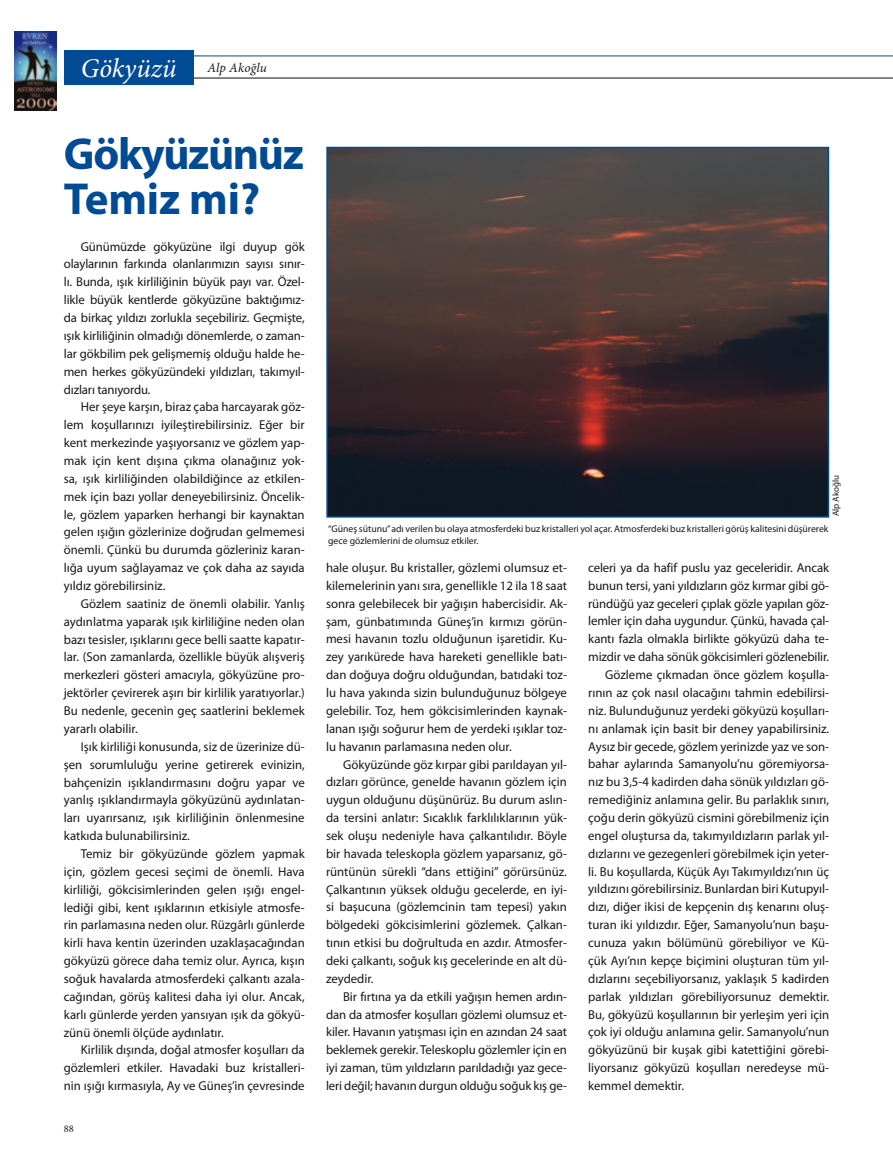
<style>
.page{position:relative;width:893px;height:1170px;background:#fff}
.page>*{position:absolute;margin:0;border:0;box-sizing:border-box;transform-origin:0 0}
.t1{font:700 45px/45px "Myriad Pro";letter-spacing:-.03em;color:#004b94}
.t2{font:italic 27px "Minion Pro";color:#fff}
.t3{font:italic 13.2px "Minion Pro";letter-spacing:.01em;color:#1a171c}
.t4{font:12.9px/17.9px "Myriad Pro";color:#1a171c;text-align:justify}
.t5{font:10.35px "Minion Pro";color:#1a171c}
.t6{font:9.75px/12px "Myriad Pro";color:#1a171c}
.t7{font:9px "Myriad Pro";color:#1a171c}
</style>
<div class="page">
<img style="left:15px;top:32px;width:41px;height:78px">
<hr style="left:64px;top:78px;width:829px;height:1px;background:#070c12">
<hr style="left:64px;top:56px;width:829px;height:1px;background:#004b94">
<div style="left:64px;top:50px;width:129px;height:34px;background:#004b94"></div>
<img style="left:329px;top:150px;width:497px;height:364px">
<div style="left:326px;top:147px;width:503px;height:370px;border:2px solid #004b94"></div>
<h2 class="t2" style="left:81px;top:50px;width:97px">Gökyüzü</h2>
<p class="t3" style="left:207px;top:58px;width:61px">Alp Akoğlu</p>
<h1 class="t1" style="left:64px;top:130px;width:242px">Gökyüzünüz<br>Temiz mi?</h1>
<p class="t4" style="left:64px;top:237px;width:242px;text-indent:17px">Günümüzde gökyüzüne ilgi duyup gök olaylarının farkında olanlarımızın sayısı sınır&shy;lı. Bunda, ışık kirliliğinin büyük payı var. Özel&shy;likle büyük kentlerde gökyüzüne baktığımız&shy;da birkaç yıldızı zorlukla seçebiliriz. Geçmişte, ışık kirliliğinin olmadığı dönemlerde, o zaman&shy;lar gökbilim pek gelişmemiş olduğu halde he&shy;men herkes gökyüzündeki yıldızları, takımyıl&shy;dızları tanıyordu.</p>
<p class="t4" style="left:64px;top:398px;width:242px;text-indent:17px">Her şeye karşın, biraz çaba harcayarak göz&shy;lem koşullarınızı iyileştirebilirsiniz. Eğer bir kent merkezinde yaşıyorsanız ve gözlem yap&shy;mak için kent dışına çıkma olanağınız yok&shy;sa, ışık kirliliğinden olabildiğince az etkilen&shy;mek için bazı yollar deneyebilirsiniz. Öncelik&shy;le, gözlem yaparken herhangi bir kaynaktan gelen ışığın gözlerinize doğrudan gelmemesi önemli. Çünkü bu durumda gözleriniz karan&shy;lığa uyum sağlayamaz ve çok daha az sayıda yıldız görebilirsiniz.</p>
<p class="t4" style="left:64px;top:594px;width:242px;text-indent:17px">Gözlem saatiniz de önemli olabilir. Yanlış aydınlatma yaparak ışık kirliliğine neden olan bazı tesisler, ışıklarını gece belli saatte kapatır&shy;lar. (Son zamanlarda, özellikle büyük alışveriş merkezleri gösteri amacıyla, gökyüzüne pro&shy;jektörler çevirerek aşırı bir kirlilik yaratıyorlar.)<br>Bu nedenle, gecenin geç saatlerini beklemek yararlı olabilir.</p>
<p class="t4" style="left:64px;top:737px;width:242px;text-indent:17px">Işık kirliliği konusunda, siz de üzerinize dü&shy;şen sorumluluğu yerine getirerek evinizin, bahçenizin ışıklandırmasını doğru yapar ve yanlış ışıklandırmayla gökyüzünü aydınlatan&shy;ları uyarırsanız, ışık kirliliğinin önlenmesine katkıda bulunabilirsiniz.</p>
<p class="t4" style="left:64px;top:844px;width:242px;text-indent:17px">Temiz bir gökyüzünde gözlem yapmak için, gözlem gecesi seçimi de önemli. Hava kirliliği, gökcisimlerinden gelen ışığı engel&shy;lediği gibi, kent ışıklarının etkisiyle atmosfe&shy;rin parlamasına neden olur. Rüzgârlı günlerde kirli hava kentin üzerinden uzaklaşacağından gökyüzü görece daha temiz olur. Ayrıca, kışın soğuk havalarda atmosferdeki çalkantı azala&shy;cağından, görüş kalitesi daha iyi olur. Ancak, karlı günlerde yerden yansıyan ışık da gökyü&shy;zünü önemli ölçüde aydınlatır.</p>
<p class="t4" style="left:64px;top:1040px;width:242px;text-indent:17px">Kirlilik dışında, doğal atmosfer koşulları da gözlemleri etkiler. Havadaki buz kristalleri&shy;nin ışığı kırmasıyla, Ay ve Güneş’in çevresinde</p>
<p class="t5" style="left:64px;top:1121px;width:11px">88</p>
<p class="t7" style="left:830px;top:516px;width:43px;rotate:-90deg">Alp Akoğlu</p>
<p class="t6" style="left:328px;top:522px;width:502px">“Güneş sütunu” adı verilen bu olaya atmosferdeki buz kristalleri yol açar. Atmosferdeki buz kristalleri görüş kalitesini düşürerek gece gözlemlerini de olumsuz etkiler.</p>
<p class="t4" style="left:326px;top:558px;width:242px">hale oluşur. Bu kristaller, gözlemi olumsuz et&shy;kilemelerinin yanı sıra, genellikle 12 ila 18 saat sonra gelebilecek bir yağışın habercisidir. Ak&shy;şam, günbatımında Güneş’in kırmızı görün&shy;mesi havanın tozlu olduğunun işaretidir. Ku&shy;zey yarıkürede hava hareketi genellikle batı&shy;dan doğuya doğru olduğundan, batıdaki toz&shy;lu hava yakında sizin bulunduğunuz bölgeye gelebilir. Toz, hem gökcisimlerinden kaynak&shy;lanan ışığı soğurur hem de yerdeki ışıklar toz&shy;lu havanın parlamasına neden olur.</p>
<p class="t4" style="left:326px;top:755px;width:242px;text-indent:17px">Gökyüzünde göz kırpar gibi parıldayan yıl&shy;dızları görünce, genelde havanın gözlem için uygun olduğunu düşünürüz. Bu durum aslın&shy;da tersini anlatır: Sıcaklık farklılıklarının yük&shy;sek oluşu nedeniyle hava çalkantılıdır. Böyle bir havada teleskopla gözlem yaparsanız, gö&shy;rüntünün sürekli “dans ettiğini” görürsünüz.<br>Çalkantının yüksek olduğu gecelerde, en iyi&shy;si başucuna (gözlemcinin tam tepesi) yakın bölgedeki gökcisimlerini gözlemek. Çalkan&shy;tının etkisi bu doğrultuda en azdır. Atmosfer&shy;deki çalkantı, soğuk kış gecelerinde en alt dü&shy;zeydedir.</p>
<p class="t4" style="left:326px;top:987px;width:242px;text-indent:17px">Bir fırtına ya da etkili yağışın hemen ardın&shy;dan da atmosfer koşulları gözlemi olumsuz et&shy;kiler. Havanın yatışması için en azından 24 saat beklemek gerekir. Teleskoplu gözlemler için en iyi zaman, tüm yıldızların parıldadığı yaz gece&shy;leri değil; havanın durgun olduğu soğuk kış ge-</p>
<p class="t4" style="left:588px;top:558px;width:242px">celeri ya da hafif puslu yaz geceleridir. Ancak</p>
<p class="t4" style="left:588px;top:576px;width:242px">bunun tersi, yani yıldızların göz kırmar gibi gö-</p>
<p class="t4" style="left:588px;top:594px;width:242px">ründüğü yaz geceleri çıplak gözle yapılan göz-</p>
<p class="t4" style="left:588px;top:612px;width:242px">lemler için daha uygundur. Çünkü, havada çal-</p>
<p class="t4" style="left:588px;top:630px;width:242px">kantı fazla olmakla birlikte gökyüzü daha te-</p>
<p class="t4" style="left:588px;top:647px;width:242px">mizdir ve daha sönük gökcisimleri gözlenebilir.</p>
<p class="t4" style="left:605px;top:665px;width:225px">Gözleme çıkmadan önce gözlem koşulla-</p>
<p class="t4" style="left:588px;top:683px;width:242px">rının az çok nasıl olacağını tahmin edebilirsi-</p>
<p class="t4" style="left:588px;top:701px;width:242px">niz. Bulunduğunuz yerdeki gökyüzü koşulları-</p>
<p class="t4" style="left:588px;top:719px;width:242px">nı anlamak için basit bir deney yapabilirsiniz.</p>
<p class="t4" style="left:588px;top:737px;width:242px">Aysız bir gecede, gözlem yerinizde yaz ve son-</p>
<p class="t4" style="left:588px;top:754px;width:242px">bahar aylarında Samanyolu’nu göremiyorsa-</p>
<p class="t4" style="left:588px;top:772px;width:242px">nız bu 3,5-4 kadirden daha sönük yıldızları gö-</p>
<p class="t4" style="left:588px;top:790px;width:242px">remediğiniz anlamına gelir. Bu parlaklık sınırı,</p>
<p class="t4" style="left:588px;top:808px;width:242px">çoğu derin gökyüzü cismini görebilmeniz için</p>
<p class="t4" style="left:588px;top:826px;width:242px">engel oluştursa da, takımyıldızların parlak yıl-</p>
<p class="t4" style="left:588px;top:844px;width:242px">dızlarını ve gezegenleri görebilmek için yeter-</p>
<p class="t4" style="left:588px;top:862px;width:242px">li. Bu koşullarda, Küçük Ayı Takımyıldızı’nın üç</p>
<p class="t4" style="left:588px;top:879px;width:242px">yıldızını görebilirsiniz. Bunlardan biri Kutupyıl-</p>
<p class="t4" style="left:588px;top:897px;width:242px">dızı, diğer ikisi de kepçenin dış kenarını oluş-</p>
<p class="t4" style="left:588px;top:915px;width:242px">turan iki yıldızdır. Eğer, Samanyolu’nun başu-</p>
<p class="t4" style="left:588px;top:933px;width:242px">cunuza yakın bölümünü görebiliyor ve Kü-</p>
<p class="t4" style="left:588px;top:951px;width:242px">çük Ayı’nın kepçe biçimini oluşturan tüm yıl-</p>
<p class="t4" style="left:588px;top:969px;width:242px">dızlarını seçebiliyorsanız, yaklaşık 5 kadirden</p>
<p class="t4" style="left:588px;top:987px;width:242px">parlak yıldızları görebiliyorsunuz demektir.</p>
<p class="t4" style="left:588px;top:1004px;width:242px">Bu, gökyüzü koşullarının bir yerleşim yeri için</p>
<p class="t4" style="left:588px;top:1022px;width:242px">çok iyi olduğu anlamına gelir. Samanyolu’nun</p>
<p class="t4" style="left:588px;top:1040px;width:242px">gökyüzünü bir kuşak gibi katettiğini görebi-</p>
<p class="t4" style="left:588px;top:1058px;width:242px">liyorsanız gökyüzü koşulları neredeyse mü-</p>
<p class="t4" style="left:588px;top:1076px;width:97px">kemmel demektir.</p>
</div>
